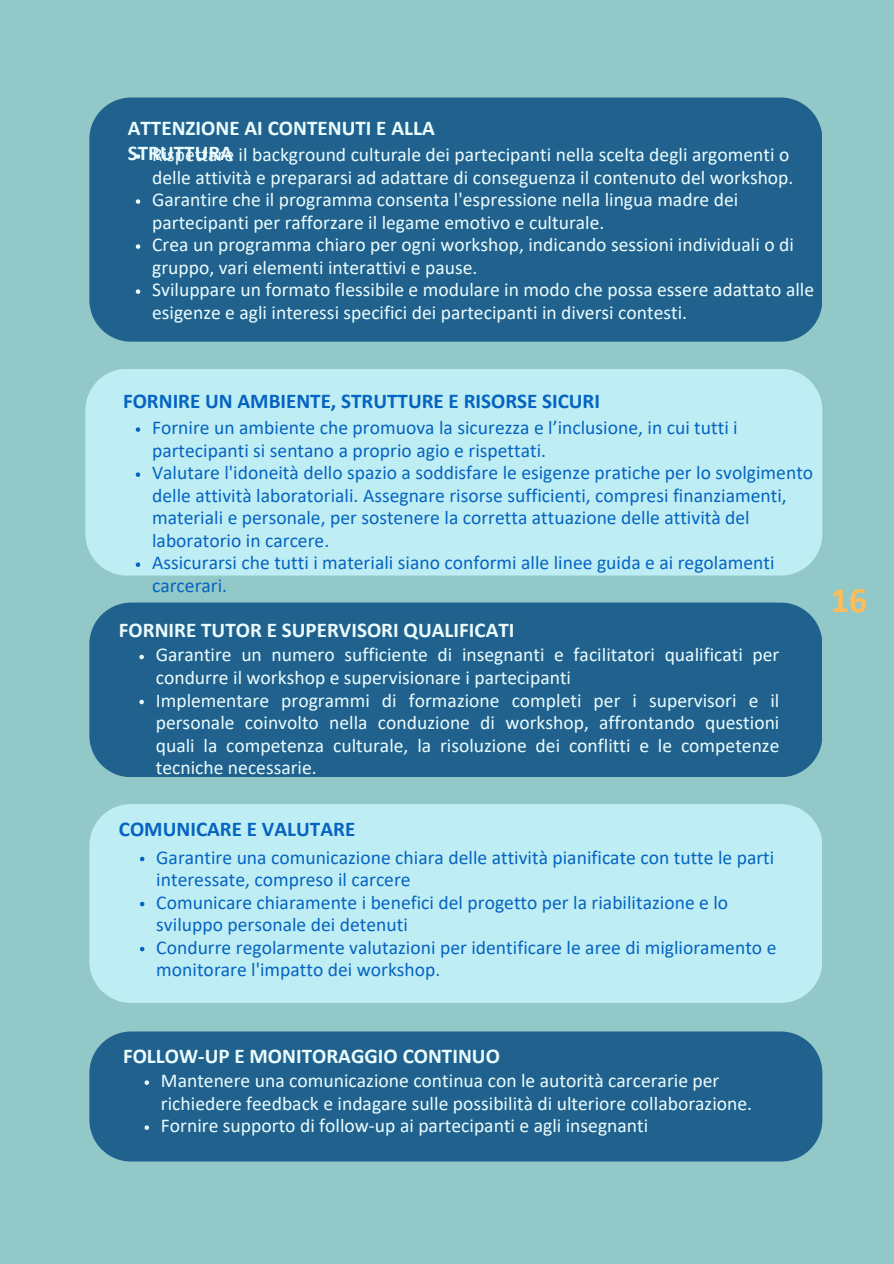
<style>
.page{position:relative;width:894px;height:1264px;background:#fff}
.page>*{position:absolute;margin:0;border:0;box-sizing:border-box;transform-origin:0 0}
.t1{font:700 36px "Calibri";color:#ffbd59}
.t2{font:700 21px "Calibri";color:#ecfdff}
.t3{font:700 21px "Calibri";color:#0563c1}
.t4{font:19.5px/22.5px "Calibri";color:#ecfdff}
.t5{font:19.5px/22.5px "Calibri";color:#0563c1}
.s1{font-weight:700;font-size:21px}
.s2{font-weight:400;font-size:19.5px}
</style>
<div class="page">
<div style="left:0;top:0;width:893px;height:1263px;background:#92c8c7"></div>
<div style="left:89px;top:97px;width:732px;height:245px;background:#20628d"></div>
<div style="left:85px;top:369px;width:737px;height:206px;background:#beeef4"></div>
<div style="left:89px;top:602px;width:732px;height:175px;background:#20628d"></div>
<div style="left:89px;top:804px;width:732px;height:198px;background:#beeef4"></div>
<div style="left:89px;top:1031px;width:733px;height:130px;background:#20628d"></div>
<svg style="left:136px;top:427px;width:4px;height:5px"></svg>
<svg style="left:136px;top:472px;width:4px;height:5px"></svg>
<svg style="left:136px;top:562px;width:4px;height:5px"></svg>
<svg style="left:139px;top:654px;width:5px;height:5px"></svg>
<svg style="left:139px;top:699px;width:5px;height:5px"></svg>
<svg style="left:140px;top:856px;width:4px;height:5px"></svg>
<svg style="left:140px;top:901px;width:4px;height:5px"></svg>
<svg style="left:140px;top:946px;width:4px;height:5px"></svg>
<svg style="left:144px;top:1080px;width:5px;height:4px"></svg>
<svg style="left:144px;top:1125px;width:5px;height:4px"></svg>
<svg style="left:136px;top:154px;width:4px;height:5px"></svg>
<svg style="left:136px;top:199px;width:4px;height:5px"></svg>
<svg style="left:136px;top:244px;width:4px;height:5px"></svg>
<svg style="left:136px;top:289px;width:4px;height:5px"></svg>
<p class="t2" style="left:128px;top:119px;width:308px">ATTENZIONE AI CONTENUTI E ALLA</p>
<p class="t4" style="left:128px;top:145px;width:663px"><span class="s1">STR</span>ispettare il background culturale dei partecipanti nella scelta degli argomenti o</p>
<h1 class="t2" style="left:152px;top:144px;width:82px"><span class="s2">R</span>UTTURA</h1>
<h1 class="t4" style="left:152px;top:167px;width:642px">delle attività e prepararsi ad adattare di conseguenza il contenuto del workshop.</h1>
<p class="t4" style="left:152px;top:190px;width:587px">Garantire che il programma consenta l'espressione nella lingua madre dei partecipanti per rafforzare il legame emotivo e culturale.</p>
<p class="t4" style="left:152px;top:235px;width:643px">Crea un programma chiaro per ogni workshop, indicando sessioni individuali o di gruppo, vari elementi interattivi e pause.</p>
<p class="t4" style="left:152px;top:280px;width:663px">Sviluppare un formato flessibile e modulare in modo che possa essere adattato alle esigenze e agli interessi specifici dei partecipanti in diversi contesti.</p>
<p class="t3" style="left:123px;top:392px;width:478px">FORNIRE UN AMBIENTE, STRUTTURE E RISORSE SICURI</p>
<p class="t5" style="left:152px;top:418px;width:587px">Fornire un ambiente che promuova la sicurezza e l’inclusione, in cui tutti i partecipanti si sentano a proprio agio e rispettati.</p>
<p class="t5" style="left:152px;top:463px;width:662px">Valutare l'idoneità dello spazio a soddisfare le esigenze pratiche per lo svolgimento delle attività laboratoriali. Assegnare risorse sufficienti, compresi finanziamenti, materiali e personale, per sostenere la corretta attuazione delle attività del laboratorio in carcere.</p>
<h1 class="t5" style="left:152px;top:553px;width:623px">Assicurarsi che tutti i materiali siano conformi alle linee guida e ai regolamenti carcerari.</h1>
<p class="t2" style="left:119px;top:621px;width:397px">FORNIRE TUTOR E SUPERVISORI QUALIFICATI</p>
<p class="t4" style="left:156px;top:645px;width:625px">Garantire un numero sufficiente di insegnanti e facilitatori qualificati per condurre il workshop e supervisionare i partecipanti</p>
<p class="t4" style="left:156px;top:690px;width:625px;text-align:justify">Implementare programmi di formazione completi per i supervisori e il personale coinvolto nella conduzione di workshop, affrontando questioni quali la competenza culturale, la risoluzione dei conflitti e le competenze tecniche necessarie.</p>
<p class="t3" style="left:119px;top:819px;width:238px">COMUNICARE E VALUTARE</p>
<p class="t5" style="left:156px;top:847px;width:619px">Garantire una comunicazione chiara delle attività pianificate con tutte le parti interessate, compreso il carcere</p>
<p class="t5" style="left:156px;top:892px;width:573px">Comunicare chiaramente i benefici del progetto per la riabilitazione e lo sviluppo personale dei detenuti</p>
<h1 class="t5" style="left:156px;top:937px;width:621px">Condurre regolarmente valutazioni per identificare le aree di miglioramento e monitorare l'impatto dei workshop.</h1>
<p class="t1" style="left:830px;top:585px;width:38px">16</p>
<p class="t2" style="left:123px;top:1047px;width:378px">FOLLOW-UP E MONITORAGGIO CONTINUO</p>
<p class="t4" style="left:161px;top:1070px;width:592px">Mantenere una comunicazione continua con le autorità carcerarie per richiedere feedback e indagare sulle possibilità di ulteriore collaborazione.</p>
<p class="t4" style="left:161px;top:1115px;width:488px">Fornire supporto di follow-up ai partecipanti e agli insegnanti</p>
</div>
